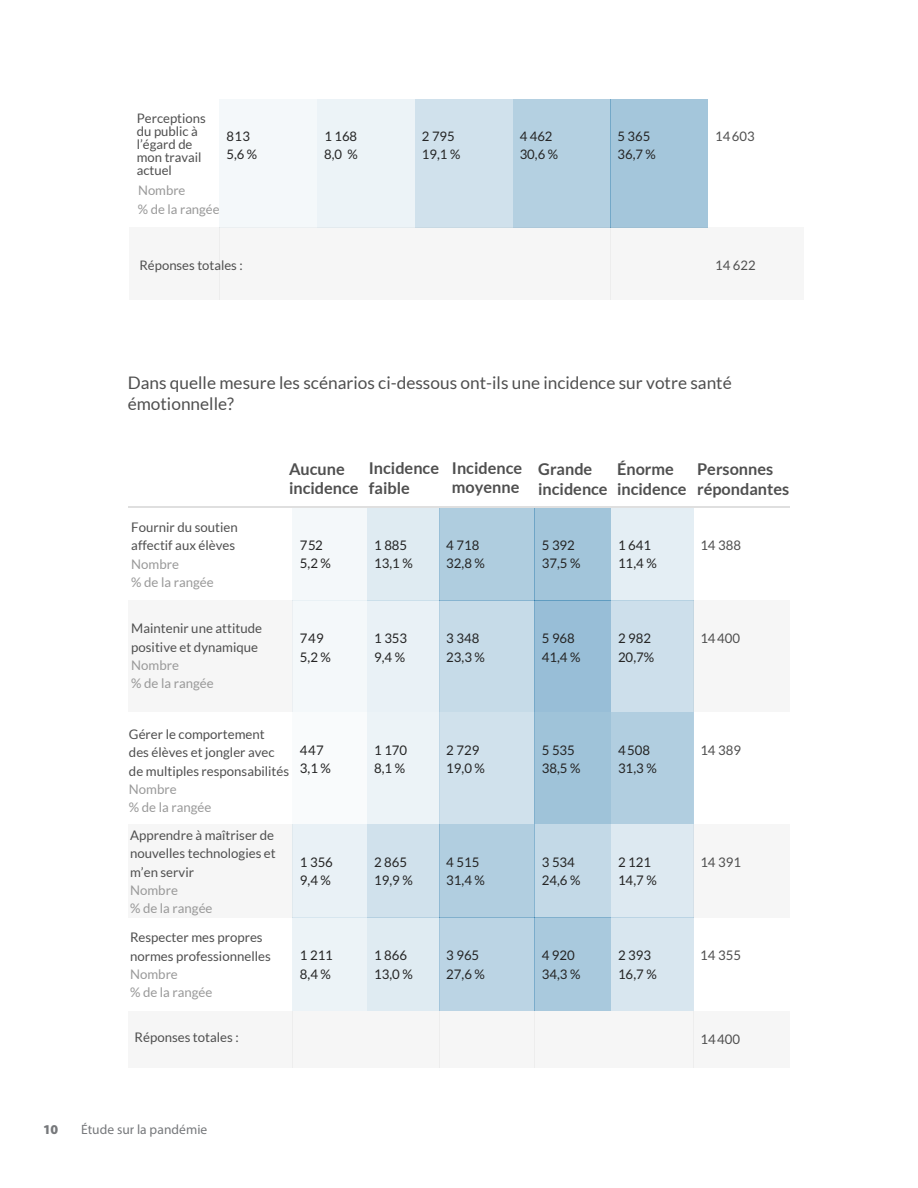
<style>
.page{position:relative;width:918px;height:1188px;background:#fff}
.page>*{position:absolute;margin:0;border:0;box-sizing:border-box;transform-origin:0 0}
.t1{font:17.25px/20.7px "Lato";color:#4f4f4f}
.t2{font:700 16.2px/19.5px "Lato";color:#4f4f4f}
.t3{font:13.5px "Myriad Pro";letter-spacing:.005em;color:#76787b}
.t4{font:900 13.5px "Myriad Pro";color:#76787b}
.t5{font:13.2px/18.3px "Lato";color:#4f4f4f}
.t6{font:13.2px/18.3px "Lato";letter-spacing:-.005em;color:#252525}
.t7{font:13.05px/13px "Lato";color:#4f4f4f}
.t8{font:13.05px/18.1px "Lato";letter-spacing:-.005em;color:#252525}
.t9{font:13.05px/18.3px "Lato";color:#999}
.t10{font:10.65px "Arial";color:#231f20}
.s1{color:#999}
</style>
<div class="page">
<div style="left:219px;top:99px;width:98px;height:129px;background:#f4f8fa"></div>
<div style="left:317px;top:99px;width:98px;height:129px;background:#ecf3f7"></div>
<div style="left:415px;top:99px;width:98px;height:129px;background:#d0e1ec"></div>
<div style="left:513px;top:99px;width:97px;height:129px;background:#b4d0e1"></div>
<div style="left:610px;top:99px;width:98px;height:129px;background:#a4c6db"></div>
<div style="left:129px;top:228px;width:90px;height:72px;background:#f6f6f6"></div>
<div style="left:219px;top:228px;width:98px;height:72px;background:#f6f6f6"></div>
<div style="left:317px;top:228px;width:98px;height:72px;background:#f6f6f6"></div>
<div style="left:415px;top:228px;width:98px;height:72px;background:#f6f6f6"></div>
<div style="left:513px;top:228px;width:97px;height:72px;background:#f6f6f6"></div>
<div style="left:610px;top:228px;width:98px;height:72px;background:#f6f6f6"></div>
<div style="left:708px;top:228px;width:96px;height:72px;background:#f6f6f6"></div>
<div style="left:293px;top:506px;width:74px;height:95px;background:#f4f8fa"></div>
<div style="left:367px;top:506px;width:72px;height:95px;background:#dfebf2"></div>
<div style="left:439px;top:506px;width:96px;height:95px;background:#afcddf"></div>
<div style="left:535px;top:506px;width:76px;height:95px;background:#a2c5da"></div>
<div style="left:611px;top:506px;width:82px;height:95px;background:#e4eef4"></div>
<div style="left:128px;top:601px;width:165px;height:111px;background:#f6f6f6"></div>
<div style="left:293px;top:601px;width:74px;height:111px;background:#f4f8fa"></div>
<div style="left:367px;top:601px;width:72px;height:111px;background:#e9f1f6"></div>
<div style="left:439px;top:601px;width:96px;height:111px;background:#c6dbe8"></div>
<div style="left:535px;top:601px;width:76px;height:111px;background:#98bed7"></div>
<div style="left:611px;top:601px;width:82px;height:111px;background:#cddfeb"></div>
<div style="left:693px;top:601px;width:97px;height:111px;background:#f6f6f6"></div>
<div style="left:293px;top:712px;width:74px;height:112px;background:#f9fbfc"></div>
<div style="left:367px;top:712px;width:72px;height:112px;background:#ecf3f7"></div>
<div style="left:439px;top:712px;width:96px;height:112px;background:#d0e1ec"></div>
<div style="left:535px;top:712px;width:76px;height:112px;background:#9fc3d9"></div>
<div style="left:611px;top:712px;width:82px;height:112px;background:#b1cee0"></div>
<div style="left:128px;top:824px;width:165px;height:94px;background:#f6f6f6"></div>
<div style="left:293px;top:824px;width:74px;height:94px;background:#e9f1f6"></div>
<div style="left:367px;top:824px;width:72px;height:94px;background:#d0e1ec"></div>
<div style="left:439px;top:824px;width:96px;height:94px;background:#b1cee0"></div>
<div style="left:535px;top:824px;width:76px;height:94px;background:#c3d9e7"></div>
<div style="left:611px;top:824px;width:82px;height:94px;background:#dde9f1"></div>
<div style="left:693px;top:824px;width:97px;height:94px;background:#f6f6f6"></div>
<div style="left:293px;top:918px;width:74px;height:93px;background:#ecf3f7"></div>
<div style="left:367px;top:918px;width:72px;height:93px;background:#dfebf2"></div>
<div style="left:439px;top:918px;width:96px;height:93px;background:#bbd4e4"></div>
<div style="left:535px;top:918px;width:76px;height:93px;background:#a9c9dd"></div>
<div style="left:611px;top:918px;width:82px;height:93px;background:#d8e6ef"></div>
<div style="left:128px;top:1011px;width:165px;height:57px;background:#f6f6f6"></div>
<div style="left:293px;top:1011px;width:74px;height:57px;background:#f6f6f6"></div>
<div style="left:367px;top:1011px;width:72px;height:57px;background:#f6f6f6"></div>
<div style="left:439px;top:1011px;width:96px;height:57px;background:#f6f6f6"></div>
<div style="left:535px;top:1011px;width:76px;height:57px;background:#f6f6f6"></div>
<div style="left:611px;top:1011px;width:82px;height:57px;background:#f6f6f6"></div>
<div style="left:693px;top:1011px;width:97px;height:57px;background:#f6f6f6"></div>
<hr style="left:128px;top:506px;width:165px;height:1px;background:#dfdfdf">
<hr style="left:293px;top:506px;width:74px;height:1px;background:#dfdfdf">
<hr style="left:367px;top:506px;width:72px;height:1px;background:#dfdfdf">
<hr style="left:439px;top:506px;width:96px;height:1px;background:#dfdfdf">
<hr style="left:535px;top:506px;width:76px;height:1px;background:#dfdfdf">
<hr style="left:611px;top:506px;width:82px;height:1px;background:#dfdfdf">
<hr style="left:693px;top:506px;width:97px;height:1px;background:#dfdfdf">
<p class="t7" style="left:137px;top:112px;width:70px">Perceptions du public à l’égard de mon travail actuel</p>
<p class="t9" style="left:138px;top:182px;width:83px">Nombre<br>% de la rangée</p>
<p class="t8" style="left:226px;top:128px;width:32px">813<br>5,6 %</p>
<p class="t8" style="left:324px;top:128px;width:35px">1 168<br>8,0 %</p>
<p class="t8" style="left:422px;top:128px;width:40px">2 795<br>19,1 %</p>
<p class="t8" style="left:520px;top:128px;width:40px">4 462<br>30,6 %</p>
<p class="t8" style="left:617px;top:128px;width:40px">5 365<br>36,7 %</p>
<p class="t7" style="left:715px;top:131px;width:41px">14603</p>
<p class="t7" style="left:140px;top:259px;width:105px">Réponses totales :</p>
<p class="t7" style="left:715px;top:260px;width:42px">14 622</p>
<p class="t1" style="left:128px;top:372px;width:606px">Dans quelle mesure les scénarios ci-dessous ont-ils une incidence sur votre santé émotionnelle?</p>
<p class="t5" style="left:131px;top:518px;width:108px">Fournir du soutien affectif aux élèves<br><span class="s1">Nombre<br>% de la rangée</span></p>
<p class="t2" style="left:289px;top:459px;width:71px">Aucune incidence</p>
<p class="t2" style="left:369px;top:459px;width:72px">Incidence faible</p>
<p class="t2" style="left:452px;top:458px;width:72px">Incidence moyenne</p>
<p class="t2" style="left:538px;top:459px;width:71px">Grande incidence</p>
<p class="t2" style="left:617px;top:459px;width:71px">Énorme incidence</p>
<p class="t2" style="left:697px;top:459px;width:94px">Personnes répondantes</p>
<p class="t10" style="left:758px;top:481px;width:13px">11</p>
<p class="t6" style="left:300px;top:537px;width:33px">752<br>5,2 %</p>
<p class="t6" style="left:374px;top:537px;width:40px">1 885<br>13,1 %</p>
<p class="t6" style="left:446px;top:537px;width:40px">4 718<br>32,8 %</p>
<p class="t6" style="left:542px;top:537px;width:40px">5 392<br>37,5 %</p>
<p class="t6" style="left:618px;top:537px;width:40px">1 641<br>11,4 %</p>
<p class="t5" style="left:700px;top:537px;width:42px">14 388</p>
<p class="t5" style="left:131px;top:619px;width:132px">Maintenir une attitude positive et dynamique<br><span class="s1">Nombre<br>% de la rangée</span></p>
<p class="t6" style="left:300px;top:630px;width:33px">749<br>5,2 %</p>
<p class="t6" style="left:374px;top:630px;width:35px">1 353<br>9,4 %</p>
<p class="t6" style="left:446px;top:630px;width:40px">3 348<br>23,3 %</p>
<p class="t6" style="left:542px;top:630px;width:40px">5 968<br>41,4 %</p>
<p class="t6" style="left:618px;top:630px;width:38px">2 982<br>20,7%</p>
<p class="t5" style="left:700px;top:630px;width:41px">14400</p>
<p class="t5" style="left:129px;top:725px;width:162px">Gérer le comportement<br>des élèves et jongler avec de multiples responsabilités<br><span class="s1">Nombre<br>% de la rangée</span></p>
<p class="t6" style="left:300px;top:742px;width:33px">447<br>3,1 %</p>
<p class="t6" style="left:374px;top:742px;width:35px">1 170<br>8,1 %</p>
<p class="t6" style="left:446px;top:742px;width:40px">2 729<br>19,0 %</p>
<p class="t6" style="left:542px;top:742px;width:40px">5 535<br>38,5 %</p>
<p class="t6" style="left:618px;top:742px;width:40px">4508<br>31,3 %</p>
<p class="t5" style="left:700px;top:742px;width:42px">14 389</p>
<p class="t5" style="left:130px;top:826px;width:147px">Apprendre à maîtriser de nouvelles technologies et m’en servir<br><span class="s1">Nombre<br>% de la rangée</span></p>
<p class="t5" style="left:130px;top:928px;width:142px">Respecter mes propres normes professionnelles<br><span class="s1">Nombre<br>% de la rangée</span></p>
<p class="t6" style="left:300px;top:854px;width:35px">1 356<br>9,4 %</p>
<p class="t6" style="left:374px;top:854px;width:40px">2 865<br>19,9 %</p>
<p class="t6" style="left:446px;top:854px;width:40px">4 515<br>31,4 %</p>
<p class="t6" style="left:542px;top:854px;width:40px">3 534<br>24,6 %</p>
<p class="t6" style="left:618px;top:854px;width:40px">2 121<br>14,7 %</p>
<p class="t5" style="left:700px;top:854px;width:42px">14 391</p>
<p class="t6" style="left:300px;top:947px;width:35px">1 211<br>8,4 %</p>
<p class="t6" style="left:374px;top:947px;width:40px">1 866<br>13,0 %</p>
<p class="t6" style="left:446px;top:947px;width:40px">3 965<br>27,6 %</p>
<p class="t6" style="left:542px;top:947px;width:40px">4 920<br>34,3 %</p>
<p class="t6" style="left:618px;top:947px;width:40px">2 393<br>16,7 %</p>
<p class="t5" style="left:700px;top:947px;width:42px">14 355</p>
<p class="t5" style="left:135px;top:1028px;width:106px">Réponses totales :</p>
<p class="t5" style="left:700px;top:1031px;width:41px">14400</p>
<p class="t4" style="left:43px;top:1122px;width:17px">10</p>
<p class="t3" style="left:81px;top:1121px;width:128px">Étude sur la pandémie</p>
</div>
